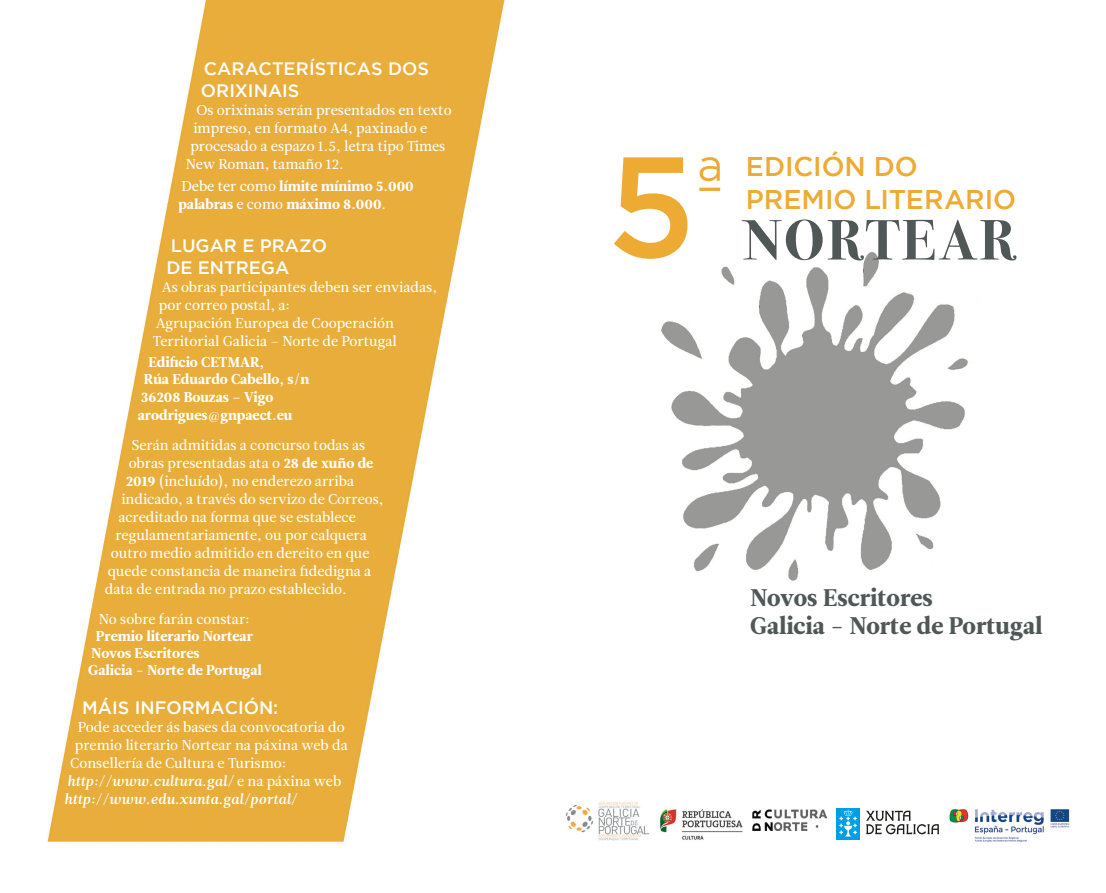
<style>
.page{position:relative;width:1106px;height:893px;background:#fff}
.page>*{position:absolute;margin:0;border:0;box-sizing:border-box;transform-origin:0 0}
.t1{font:500 142.5px "Gotham";color:#edab34}
.t2{font:700 57px "Bodoni Svty Two ITCTT";letter-spacing:.045em;color:#505757}
.t3{font:500 27px "Gotham";letter-spacing:-.005em;color:#edab34}
.t4{font:24px "Leitura News Roman 4";color:#505757}
.t5{font:500 18px/21.6px "Gotham";color:#fff}
.t6{font:14.25px/18px "Leitura News Roman 2";color:#fff}
.t7{font:14.25px/18px "Leitura News Roman 4";color:#fff}
.t8{font:14.25px/18px "Leitura News Italic 3";color:#fff}
.s1{font-family:"Leitura News Roman 2"}
.s2{font-family:"Leitura News Roman 4"}
</style>
<div class="page">
<img style="left:661px;top:252px;width:311px;height:329px">
<img style="left:47px;top:0;width:458px;height:843px">
<div style="left:836px;top:808px;width:24px;height:32px;background:#009fe3"></div>
<svg style="left:839px;top:810px;width:17px;height:26px"></svg>
<svg style="left:866px;top:811px;width:73px;height:24px"></svg>
<img style="left:565px;top:805px;width:28px;height:28px">
<img style="left:598px;top:802px;width:52px;height:39px">
<img style="left:660px;top:809px;width:83px;height:31px">
<img style="left:752px;top:809px;width:74px;height:21px">
<img style="left:949px;top:809px;width:121px;height:33px">
<p class="t5" style="left:201px;top:58px;width:229px">CARACTERÍSTICAS DOS<br>ORIXINAIS</p>
<p class="t6" style="left:196px;top:101px;width:257px">Os orixinais serán presentados en texto</p>
<p class="t6" style="left:193px;top:119px;width:235px">impreso, en formato A4, paxinado e</p>
<p class="t6" style="left:190px;top:137px;width:256px">procesado a espazo 1.5, letra tipo Times</p>
<p class="t6" style="left:186px;top:155px;width:159px">New Roman, tamaño 12.</p>
<p class="t7" style="left:178px;top:177px;width:237px"><span class="s1">Debe ter como</span> límite mínimo 5.000 palabras <span class="s1">e como</span> máximo 8.000<span class="s1">.</span></p>
<p class="t5" style="left:171px;top:235px;width:158px">LUGAR E PRAZO</p>
<p class="t5" style="left:166px;top:256px;width:124px">DE ENTREGA</p>
<p class="t6" style="left:159px;top:278px;width:280px">As obras participantes deben ser enviadas, por correo postal, a:</p>
<p class="t6" style="left:153px;top:314px;width:245px">Agrupación Europea de Cooperación<br>Territorial Galicia – Norte de Portugal</p>
<p class="t7" style="left:148px;top:354px;width:118px">Edificio CETMAR,</p>
<p class="t7" style="left:144px;top:371px;width:167px">Rúa Eduardo Cabello, s/n</p>
<p class="t7" style="left:141px;top:388px;width:134px">36208 Bouzas – Vigo</p>
<p class="t7" style="left:138px;top:406px;width:156px">arodrigues@gnpaect.eu</p>
<p class="t6" style="left:132px;top:436px;width:235px">Serán admitidas a concurso todas as</p>
<p class="t6" style="left:129px;top:454px;width:246px">obras presentadas ata o <span class="s2">28 de xuño de</span></p>
<p class="t6" style="left:126px;top:472px;width:230px"><span class="s2">2019</span> (incluído), no enderezo arriba</p>
<p class="t6" style="left:121px;top:490px;width:264px">indicado, a través do servizo de Correos,</p>
<p class="t6" style="left:118px;top:508px;width:239px">acreditado na forma que se establece</p>
<p class="t6" style="left:115px;top:526px;width:253px">regulamentariamente, ou por calquera</p>
<p class="t6" style="left:111px;top:544px;width:260px">outro medio admitido en dereito en que</p>
<p class="t6" style="left:108px;top:562px;width:265px">quede constancia de maneira fidedigna a</p>
<p class="t6" style="left:105px;top:580px;width:243px">data de entrada no prazo establecido.</p>
<p class="t6" style="left:99px;top:610px;width:152px">No sobre farán constar:</p>
<p class="t7" style="left:96px;top:627px;width:159px">Premio literario Nortear</p>
<p class="t7" style="left:91px;top:644px;width:110px">Novos Escritores</p>
<p class="t7" style="left:88px;top:661px;width:175px">Galicia - Norte de Portugal</p>
<p class="t5" style="left:82px;top:696px;width:197px">MÁIS INFORMACIÓN:</p>
<p class="t6" style="left:78px;top:718px;width:268px">Pode acceder ás bases da convocatoria do</p>
<p class="t6" style="left:75px;top:736px;width:274px">premio literario Nortear na páxina web da</p>
<p class="t6" style="left:70px;top:754px;width:218px">Consellería de Cultura e Turismo:</p>
<p class="t8" style="left:64px;top:772px;width:278px">http://www.cultura.gal/ <span class="s1">e na páxina web </span>http://www.edu.xunta.gal/portal/</p>
<p class="t1" style="left:607px;top:126px;width:121px">5<sup>ª</sup></p>
<p class="t3" style="left:746px;top:151px;width:173px">EDICIÓN DO</p>
<p class="t3" style="left:746px;top:184px;width:272px">PREMIO LITERARIO</p>
<p class="t2" style="left:743px;top:193px;width:274px">NORTEAR</p>
<p class="t4" style="left:750px;top:583px;width:184px">Novos Escritores</p>
<p class="t4" style="left:750px;top:612px;width:293px">Galicia - Norte de Portugal</p>
</div>
